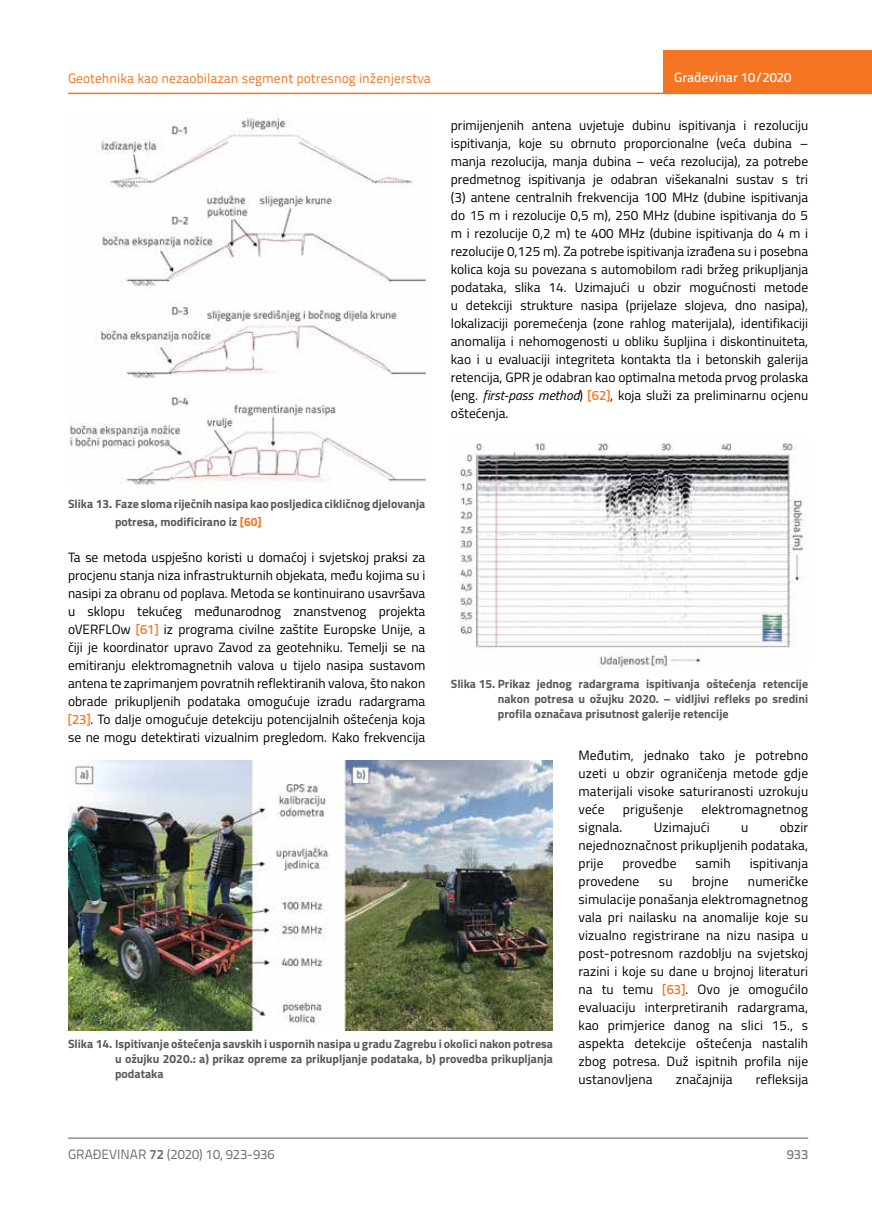
<style>
.page{position:relative;width:872px;height:1212px;background:#fff}
.page>*{position:absolute;margin:0;border:0;box-sizing:border-box;transform-origin:0 0}
.t1{font:13.5px/18px "Titillium";letter-spacing:.01em;color:#000;text-align:justify}
.t2{font:13.5px "Titillium Text 22 L";color:#f47421}
.t3{font:13.5px "Titillium Text 22 L";color:#6d6e71}
.t4{font:500 13.5px "Titillium Text 22 L";color:#fff}
.t5{font:500 13.5px "Titillium Text 22 L";color:#797a7d}
.t6{font:700 12px/15px "Titillium";color:#58595b;text-align:justify}
.s1{font-style:italic}
.s2{font-family:"Titillium Text 22 L";font-weight:500;color:#f47421}
.s3{color:#f47421}
.s4{font-weight:700}
</style>
<div class="page">
<hr style="left:68px;top:93px;width:804px;height:1px;background:#f47421">
<div style="left:663px;top:50px;width:209px;height:44px;background:#f47421"></div>
<hr style="left:68px;top:1138px;width:740px;height:1px;background:#58595b">
<img style="left:68px;top:117px;width:357px;height:369px">
<img style="left:68px;top:760px;width:485px;height:270px">
<img style="left:459px;top:443px;width:347px;height:226px">
<p class="t2" style="left:68px;top:68px;width:364px">Geotehnika kao nezaobilazan segment potresnog inženjerstva</p>
<p class="t4" style="left:674px;top:67px;width:118px">Građevinar 10/2020</p>
<p class="t1" style="left:451px;top:115px;width:359px">primijenjenih antena uvjetuje dubinu ispitivanja i rezoluciju ispitivanja, koje su obrnuto proporcionalne (veća dubina – manja rezolucija, manja dubina – veća rezolucija), za potrebe predmetnog ispitivanja je odabran višekanalni sustav s tri (3) antene centralnih frekvencija 100 MHz (dubine ispitivanja do 15 m i rezolucije 0,5 m), 250 MHz (dubine ispitivanja do 5 m i rezolucije 0,2 m) te 400 MHz (dubine ispitivanja do 4 m i rezolucije 0,125 m). Za potrebe ispitivanja izrađena su i posebna kolica koja su povezana s automobilom radi bržeg prikupljanja podataka, slika 14. Uzimajući u obzir mogućnosti metode u detekciji strukture nasipa (prijelaze slojeva, dno nasipa), lokalizaciji poremećenja (zone rahlog materijala), identifikaciji anomalija i nehomogenosti u obliku šupljina i diskontinuiteta, kao i u evaluaciji integriteta kontakta tla i betonskih galerija retencija, GPR je odabran kao optimalna metoda prvog prolaska (eng. <span class="s1">first-pass method</span>) <span class="s2">[62]</span>, koja služi za preliminarnu ocjenu oštećenja.</p>
<p class="t6" style="left:115px;top:494px;width:312px;line-height:18px;text-indent:-47px">Slika 13. Faze sloma riječnih nasipa kao posljedica cikličnog djelovanja potresa, modificirano iz <span class="s3">[60]</span></p>
<p class="t1" style="left:68px;top:547px;width:359px">Ta se metoda uspješno koristi u domaćoj i svjetskoj praksi za procjenu stanja niza infrastrukturnih objekata, među kojima su i nasipi za obranu od poplava. Metoda se kontinuirano usavršava u sklopu tekućeg međunarodnog znanstvenog projekta oVERFLOw <span class="s2">[61]</span> iz programa civilne zaštite Europske Unije, a čiji je koordinator upravo Zavod za geotehniku. Temelji se na emitiranju elektromagnetnih valova u tijelo nasipa sustavom antena te zaprimanjem povratnih reflektiranih valova, što nakon obrade prikupljenih podataka omogućuje izradu radargrama <span class="s2">[23]</span>. To dalje omogućuje detekciju potencijalnih oštećenja koja se ne mogu detektirati vizualnim pregledom. Kako frekvencija</p>
<p class="t6" style="left:498px;top:676px;width:312px;text-indent:-47px">Slika 15. Prikaz jednog radargrama ispitivanja oštećenja retencije nakon potresa u ožujku 2020. – vidljivi refleks po sredini profila označava prisutnost galerije retencije</p>
<p class="t1" style="left:578px;top:746px;width:231px">Međutim, jednako tako je potrebno uzeti u obzir ograničenja metode gdje materijali visoke saturiranosti uzrokuju veće</p>
<p class="t1" style="left:623px;top:800px;width:62px">prigušenje</p>
<p class="t1" style="left:701px;top:800px;width:108px">elektromagnetnog</p>
<p class="t6" style="left:115px;top:1036px;width:439px;text-indent:-47px">Slika 14. Ispitivanje oštećenja savskih i uspornih nasipa u gradu Zagrebu i okolici nakon potresa u ožujku 2020.: a) prikaz opreme za prikupljanje podataka, b) provedba prikupljanja podataka</p>
<p class="t1" style="left:578px;top:818px;width:45px">signala.</p>
<p class="t1" style="left:654px;top:818px;width:57px">Uzimajući</p>
<p class="t1" style="left:741px;top:818px;width:9px">u</p>
<p class="t1" style="left:578px;top:818px;width:231px;text-indent:201px">obzir nejednoznačnost prikupljenih podataka, prije</p>
<p class="t1" style="left:622px;top:854px;width:55px">provedbe</p>
<p class="t1" style="left:695px;top:854px;width:37px">samih</p>
<p class="t1" style="left:749px;top:854px;width:60px">ispitivanja</p>
<p class="t1" style="left:578px;top:872px;width:62px">provedene</p>
<p class="t1" style="left:659px;top:872px;width:15px">su</p>
<p class="t1" style="left:692px;top:872px;width:38px">brojne</p>
<p class="t1" style="left:578px;top:872px;width:231px;text-indent:169px">numeričke simulacije ponašanja elektromagnetnog vala pri nailasku na anomalije koje su vizualno registrirane na nizu nasipa u post-potresnom razdoblju na svjetskoj razini i koje su dane u brojnoj literaturi na tu temu <span class="s2">[63]</span>. Ovo je omogućilo evaluaciju interpretiranih radargrama, kao primjerice danog na slici 15., s aspekta detekcije oštećenja nastalih zbog potresa. Duž ispitnih profila nije ustanovljena</p>
<p class="t1" style="left:675px;top:1070px;width:58px">značajnija</p>
<p class="t1" style="left:755px;top:1070px;width:54px">refleksija</p>
<p class="t3" style="left:68px;top:1144px;width:208px">GRAĐEVINAR <span class="s4">72</span> (2020) 10, 923-936</p>
<p class="t5" style="left:786px;top:1144px;width:23px">933</p>
</div>
